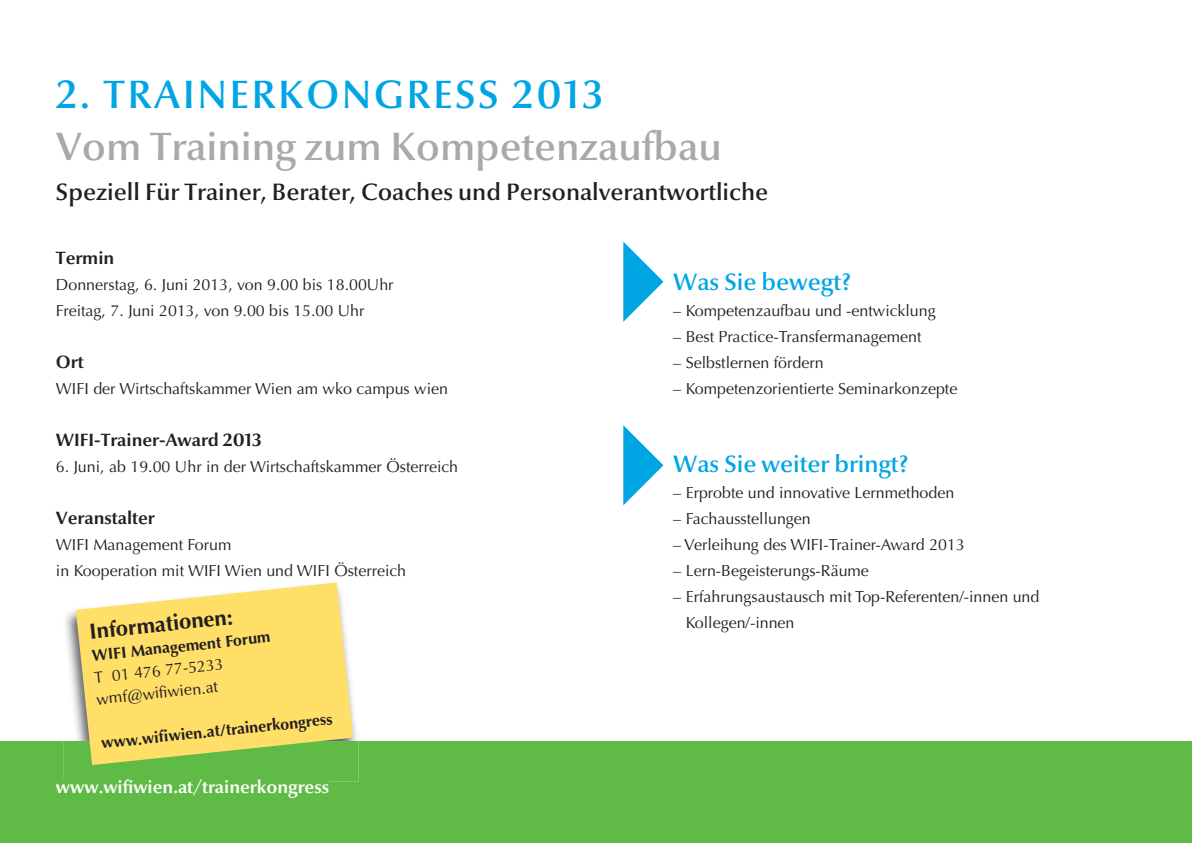
<style>
.page{position:relative;width:1192px;height:843px;background:#fff}
.page>*{position:absolute;margin:0;border:0;box-sizing:border-box;transform-origin:0 0}
.t1{font:600 40px "Optima Nova LT";color:#a8a9ad}
.t2{font:600 40px "Optima Nova LT";letter-spacing:.06em;color:#00a6e4}
.t3{font:600 24px "Optima Nova LT";color:#231f20}
.t4{font:600 24px "Optima Nova LT";color:#00a6e4}
.t5{font:700 22px "Optima LT Std";color:#231f20}
.t6{font:700 18px "Optima Nova LT";color:#231f20}
.t7{font:700 18px "Optima Nova LT";color:#fff}
.t8{font:16px/26px "Optima LT Std";color:#231f20}
.t9{font:700 16px "Optima LT Std";color:#231f20}
.t10{font:16px "Optima Nova LT";color:#231f20}
.s1{color:#fcfcfc}
</style>
<div class="page">
<div style="left:0;top:733px;width:1191px;height:110px;background:#60bb46"></div>
<div style="left:0;top:733px;width:1191px;height:8px;background:#fff"></div>
<img style="left:63px;top:610px;width:296px;height:171px">
<img style="left:63px;top:779px;width:265px;height:2px">
<svg style="left:76px;top:582px;width:277px;height:183px;fill:#ffdf68"></svg>
<svg style="left:623px;top:242px;width:40px;height:80px"></svg>
<svg style="left:623px;top:425px;width:40px;height:80px"></svg>
<h1 class="t2" style="left:56px;top:78px;width:548px">2. TRAINERKONGRESS 2013</h1>
<h1 class="t1" style="left:56px;top:130px;width:667px">Vom Training zum Kompetenzaufbau</h1>
<h2 class="t3" style="left:56px;top:182px;width:713px">Speziell Für Trainer, Berater, Coaches und Personalverantwortliche</h2>
<p class="t6" style="left:56px;top:251px;width:60px">Termin</p>
<p class="t8" style="left:56px;top:273px;width:339px">Donnerstag, 6. Juni 2013, von 9.00 bis 18.00Uhr<br>Freitag, 7. Juni 2013, von 9.00 bis 15.00 Uhr</p>
<p class="t6" style="left:56px;top:355px;width:29px">Ort</p>
<p class="t8" style="left:56px;top:377px;width:393px">WIFI der Wirtschaftskammer Wien am wko campus wien</p>
<p class="t6" style="left:56px;top:433px;width:207px">WIFI-Trainer-Award 2013</p>
<p class="t8" style="left:56px;top:455px;width:403px">6. Juni, ab 19.00 Uhr in der Wirtschaftskammer Österreich</p>
<p class="t6" style="left:56px;top:511px;width:100px">Veranstalter</p>
<p class="t8" style="left:56px;top:533px;width:351px">WIFI Management Forum<br>in Kooperation mit WIFI Wien und WIFI Österreich</p>
<h3 class="t5" style="left:89px;top:622px;width:145px;rotate:-6deg">Informationen:</h3>
<p class="t9" style="left:91px;top:649px;width:181px;rotate:-6deg">WIFI Management Forum</p>
<p class="t8" style="left:93px;top:666px;width:131px;rotate:-6deg">T 01 476 77-5233</p>
<p class="t10" style="left:96px;top:693px;width:124px;rotate:-6deg">wmf@wifi wien.at</p>
<p class="t9" style="left:100px;top:736px;width:234px;rotate:-6deg">www.wifi wien.at/trainerkongress</p>
<p class="t7" style="left:118px;top:780px;width:37px"><span class="s1">i</span>fi i</p>
<p class="t7" style="left:193px;top:780px;width:38px">/ i</p>
<p class="t7" style="left:257px;top:780px;width:11px">k</p>
<p class="t7" style="left:56px;top:780px;width:275px">www.w w en.at tra ner ongress</p>
<h2 class="t4" style="left:673px;top:272px;width:179px">Was Sie bewegt?</h2>
<p class="t8" style="left:673px;top:299px;width:264px">– Kompetenzaufbau und -entwicklung</p>
<p class="t8" style="left:673px;top:325px;width:250px">– Best Practice-Transfermanagement</p>
<p class="t8" style="left:673px;top:351px;width:152px">– Selbstlernen fördern</p>
<p class="t8" style="left:673px;top:377px;width:285px">– Kompetenzorientierte Seminarkonzepte</p>
<h2 class="t4" style="left:673px;top:454px;width:237px">Was Sie weiter bringt?</h2>
<p class="t8" style="left:673px;top:481px;width:282px">– Erprobte und innovative Lernmethoden</p>
<p class="t8" style="left:673px;top:507px;width:139px">– Fachausstellungen</p>
<p class="t8" style="left:673px;top:533px;width:293px">– Verleihung des WIFI-Trainer-Award 2013</p>
<p class="t8" style="left:673px;top:559px;width:197px">– Lern-Begeisterungs-Räume</p>
<p class="t8" style="left:685px;top:585px;width:355px;text-indent:-12px">– Erfahrungsaustausch mit Top-Referenten/-innen und<br>Kollegen/-innen</p>
</div>
